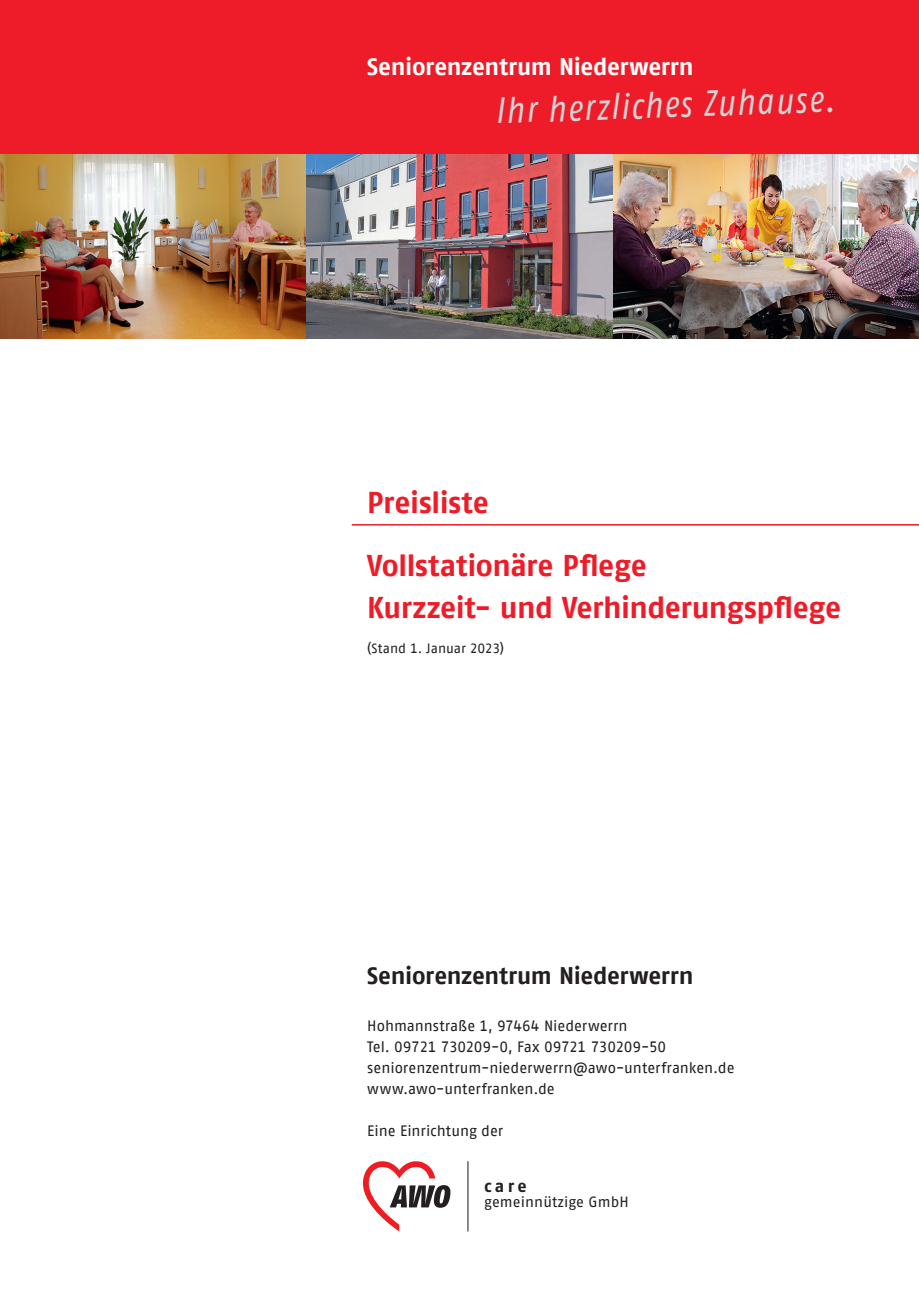
<style>
.page{position:relative;width:919px;height:1289px;background:#fff}
.page>*{position:absolute;margin:0;border:0;box-sizing:border-box;transform-origin:0 0}
.t1{font:italic 36px "AWO Fago Cond";color:#d1d2d4}
.t2{font:700 30px/63px "AWO Fago Office";letter-spacing:-.015em;color:#ee1c28}
.t3{font:700 24px "AWO Fago Office";letter-spacing:-.015em;color:#231f20}
.t4{font:700 24px "AWO Fago Office";letter-spacing:-.015em;color:#fff}
.t5{font:700 17.4px "AWO Fago Office";color:#231f20}
.t6{font:15px/21px "AWO Fago Office";letter-spacing:-.005em;color:#231f20}
.t7{font:14.85px "AWO Fago Office";letter-spacing:.005em;color:#231f20}
.t8{font:13.5px "AWO Fago Office";letter-spacing:-.005em;color:#231f20}
</style>
<div class="page">
<img style="left:0;top:154px;width:918px;height:185px">
<hr style="left:351px;top:524px;width:567px;height:1px;background:#ee1c28">
<div style="left:0;top:0;width:918px;height:154px;background:#ee1c28"></div>
<svg style="left:363px;top:1161px;width:87px;height:70px"></svg>
<hr style="left:467px;top:1161px;width:1px;height:70px;background:#231f20">
<h3 class="t4" style="left:367px;top:52px;width:327px">Seniorenzentrum Niederwerrn</h3>
<h1 class="t1" style="left:494px;top:90px;width:341px;rotate:-2deg">Ihr herzliches Zuhause.</h1>
<h2 class="t2" style="left:367px;top:470px;width:281px">Preisliste<br>Vollstationäre Pflege</h2>
<h2 class="t2" style="left:367px;top:575px;width:475px">Kurzzeit- und Verhinderungspflege</h2>
<p class="t8" style="left:367px;top:640px;width:138px">(Stand 1. Januar 2023)</p>
<h3 class="t3" style="left:367px;top:962px;width:327px">Seniorenzentrum Niederwerrn</h3>
<p class="t6" style="left:367px;top:1014px;width:369px">Hohmannstraße 1, 97464 Niederwerrn<br>Tel. 09721 730209-0, Fax 09721 730209-50 seniorenzentrum-niederwerrn@awo-unterfranken.de www.awo-unterfranken.de</p>
<p class="t6" style="left:367px;top:1119px;width:137px">Eine Einrichtung der</p>
<p class="t5" style="left:484px;top:1175px;width:44px">care</p>
<p class="t7" style="left:484px;top:1193px;width:146px">gemeinnützige GmbH</p>
</div>
